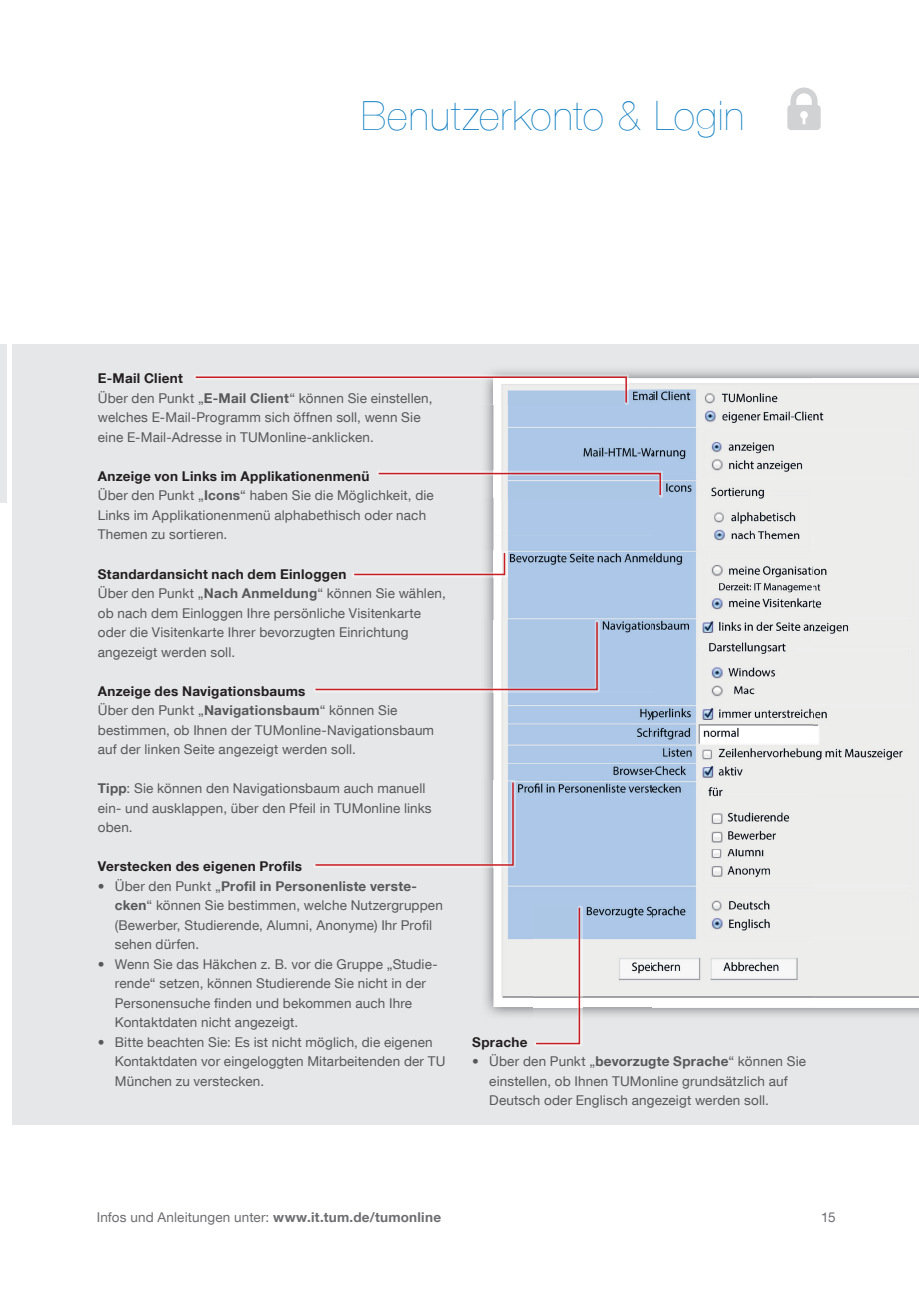
<style>
.page{position:relative;width:919px;height:1289px;background:#fff}
.page>*{position:absolute;margin:0;border:0;box-sizing:border-box;transform-origin:0 0}
.t1{font:200 40.5px "Helvetica Neue";letter-spacing:.025em;color:#0177be}
.t2{font:13.5px/19.5px "TUM Neue Helvetica";letter-spacing:.01em;color:#57585a}
.t3{font:13.5px "TUM Neue Helvetica";letter-spacing:.01em;color:#6c6d70}
.t4{font:700 13.5px "TUM Neue Helvetica";letter-spacing:.02em;color:#231f20}
.s1{font-weight:700;color:#231f20}
.s2{font-weight:700}
</style>
<div class="page">
<svg style="left:787px;top:87px;width:33px;height:43px"></svg>
<div style="left:0;top:344px;width:6px;height:159px;background:#e6e7e9"></div>
<div style="left:13px;top:344px;width:905px;height:780px;background:#e6e7e9"></div>
<img style="left:529px;top:1007px;width:389px;height:11px">
<img style="left:493px;top:378px;width:425px;height:629px">
<img style="left:481px;top:780px;width:34px;height:87px">
<svg style="left:315px;top:781px;width:199px;height:85px"></svg>
<img style="left:481px;top:620px;width:118px;height:72px">
<svg style="left:315px;top:620px;width:283px;height:71px"></svg>
<img style="left:481px;top:551px;width:26px;height:26px">
<svg style="left:354px;top:551px;width:152px;height:25px"></svg>
<img style="left:481px;top:471px;width:182px;height:26px">
<svg style="left:378px;top:472px;width:283px;height:24px"></svg>
<svg style="left:195px;top:376px;width:432px;height:28px"></svg>
<img style="left:534px;top:905px;width:48px;height:113px">
<svg style="left:534px;top:906px;width:47px;height:139px"></svg>
<h1 class="t1" style="left:361px;top:84px;width:384px">Benutzerkonto &amp; Login</h1>
<p class="t2" style="left:98px;top:368px;width:336px"><span class="s1">E-Mail Client<br></span>Über den Punkt „<span class="s2">E-Mail Client</span>“ können Sie einstellen, welches E-Mail-Programm sich öffnen soll, wenn Sie eine E-Mail-Adresse in TUMonline-anklicken.</p>
<p class="t2" style="left:98px;top:466px;width:337px"><span class="s1">Anzeige von Links im Applikationenmenü<br></span>Über den Punkt „<span class="s2">Icons</span>“ haben Sie die Möglichkeit, die Links im Applikationenmenü alphabethisch oder nach Themen zu sortieren.</p>
<p class="t2" style="left:98px;top:563px;width:349px"><span class="s1">Standardansicht nach dem Einloggen<br></span>Über den Punkt „<span class="s2">Nach Anmeldung</span>“ können Sie wählen, ob nach dem Einloggen Ihre persönliche Visitenkarte oder die Visitenkarte Ihrer bevorzugten Einrichtung angezeigt werden soll.</p>
<p class="t2" style="left:98px;top:680px;width:338px"><span class="s1">Anzeige des Navigationsbaums<br></span>Über den Punkt „<span class="s2">Navigationsbaum</span>“ können Sie bestimmen, ob Ihnen der TUMonline-Navigationsbaum auf der linken Seite angezeigt werden soll.</p>
<p class="t2" style="left:98px;top:778px;width:335px"><span class="s2">Tipp</span>: Sie können den Navigationsbaum auch manuell ein- und ausklappen, über den Pfeil in TUMonline links oben.</p>
<p class="t4" style="left:98px;top:857px;width:206px">Verstecken des eigenen Profils</p>
<p class="t2" style="left:115px;top:875px;width:329px;text-indent:-17px">• Über den Punkt „<span class="s2">Profil in Personenliste verste&shy;cken</span>“ können Sie bestimmen, welche Nutzergruppen (Bewerber, Studierende, Alumni, Anonyme) Ihr Profil sehen dürfen.</p>
<p class="t2" style="left:115px;top:953px;width:324px;text-indent:-17px">• Wenn Sie das Häkchen z. B. vor die Gruppe „Studie&shy;rende“ setzen, können Studierende Sie nicht in der Personensuche finden und bekommen auch Ihre Kontaktdaten nicht angezeigt.</p>
<p class="t2" style="left:115px;top:1031px;width:332px;text-indent:-17px">• Bitte beachten Sie: Es ist nicht möglich, die eigenen<br>Kontaktdaten vor eingeloggten Mitarbeitenden der TU<br>München zu verstecken.</p>
<p class="t4" style="left:472px;top:1033px;width:57px">Sprache</p>
<p class="t2" style="left:489px;top:1051px;width:318px;text-indent:-17px">• Über den Punkt „<span class="s2">bevorzugte Sprache</span>“ können Sie einstellen, ob Ihnen TUMonline grundsätzlich auf<br>Deutsch oder Englisch angezeigt werden soll.</p>
<p class="t3" style="left:97px;top:1209px;width:346px">Infos und Anleitungen unter: <span class="s2">www.it.tum.de/tumonline</span></p>
<p class="t3" style="left:821px;top:1209px;width:16px">15</p>
</div>
